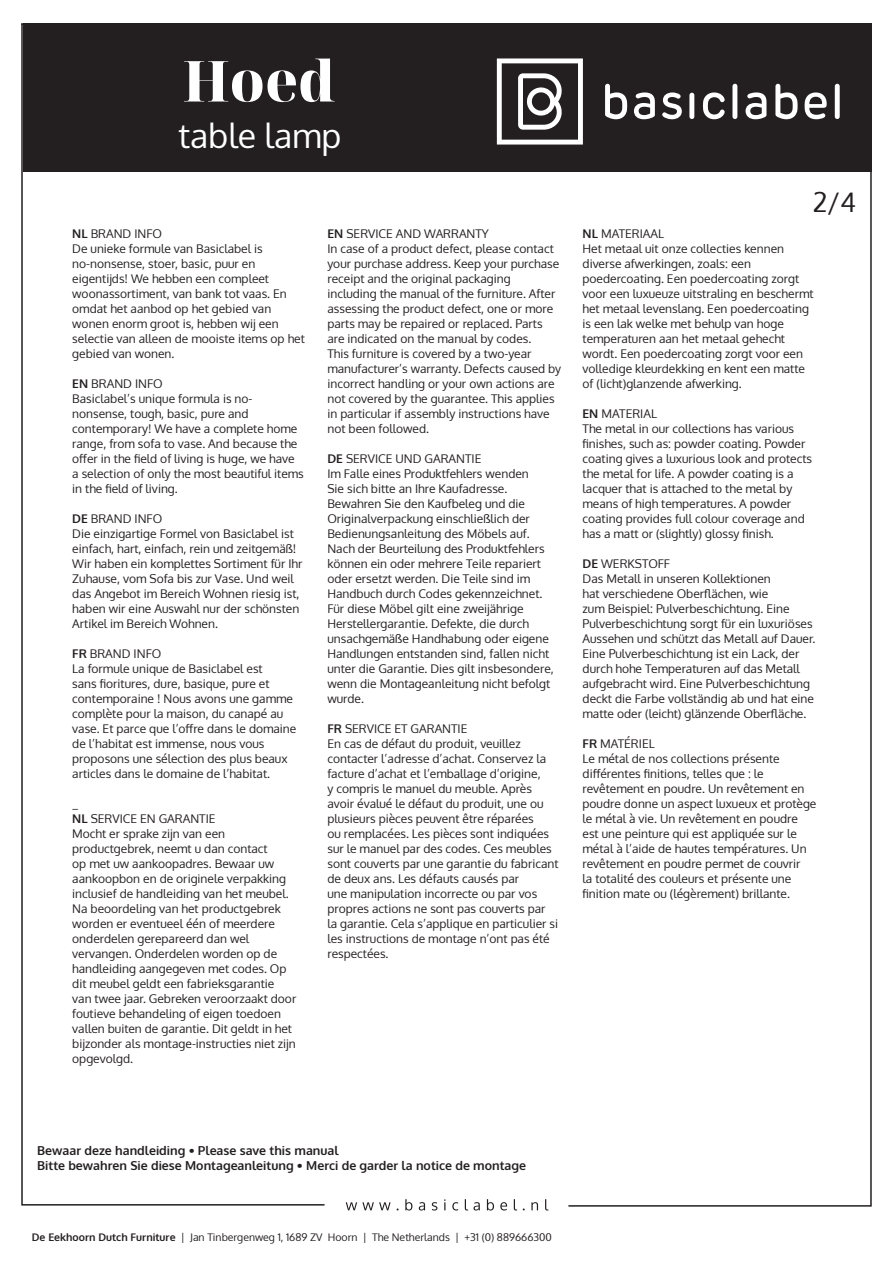
<style>
.page{position:relative;width:893px;height:1263px;background:#fff}
.page>*{position:absolute;margin:0;border:0;box-sizing:border-box;transform-origin:0 0}
.t1{font:800 56.55px "Noto Serif Display";color:#fff}
.t2{font:33.9px "Oxygen";color:#fff}
.t3{font:27px "Oxygen";color:#231f20}
.t4{font:700 12.3px "Oxygen";color:#231f20}
.t5{font:12px/15px "Oxygen";color:#231f20}
.t6{font:10.5px "Oxygen";color:#231f20}
.s1{font-weight:700}
</style>
<div class="page">
<svg style="left:346px;top:1199px;width:202px;height:11px"></svg>
<svg style="left:21px;top:23px;width:304px;height:1183px"></svg>
<div style="left:23px;top:23px;width:849px;height:149px;background:#231f20"></div>
<svg style="left:634px;top:92px;width:21px;height:27px"></svg>
<svg style="left:662px;top:92px;width:20px;height:27px"></svg>
<div style="left:689px;top:93px;width:5px;height:26px;background:#fff;border-radius:2px"></div>
<svg style="left:703px;top:92px;width:22px;height:27px"></svg>
<div style="left:732px;top:84px;width:5px;height:35px;background:#fff;border-radius:2px"></div>
<svg style="left:746px;top:92px;width:20px;height:27px"></svg>
<svg style="left:775px;top:84px;width:23px;height:35px"></svg>
<svg style="left:805px;top:92px;width:22px;height:27px"></svg>
<div style="left:835px;top:84px;width:5px;height:35px;background:#fff;border-radius:2px"></div>
<svg style="left:605px;top:84px;width:22px;height:35px"></svg>
<svg style="left:497px;top:58px;width:86px;height:87px"></svg>
<p class="t1" style="left:183px;top:42px;width:154px">Hoed</p>
<p class="t2" style="left:178px;top:113px;width:164px">table lamp</p>
<p class="t5" style="left:72px;top:226px;width:91px"><span class="s1">NL</span> BRAND INFO</p>
<p class="t5" style="left:72px;top:241px;width:234px">De unieke formule van Basiclabel is no-nonsense, stoer, basic, puur en eigentijds! We hebben een compleet woonassortiment, van bank tot vaas. En omdat het aanbod op het gebied van wonen enorm groot is, hebben wij een selectie van alleen de mooiste items op het gebied van wonen.</p>
<p class="t5" style="left:72px;top:376px;width:92px"><span class="s1">EN</span> BRAND INFO</p>
<p class="t5" style="left:72px;top:391px;width:233px">Basiclabel’s unique formula is no&shy;nonsense, tough, basic, pure and contemporary! We have a complete home range, from sofa to vase. And because the offer in the field of living is huge, we have a selection of only the most beautiful items in the field of living.</p>
<p class="t5" style="left:72px;top:511px;width:91px"><span class="s1">DE</span> BRAND INFO</p>
<p class="t5" style="left:72px;top:526px;width:232px">Die einzigartige Formel von Basiclabel ist einfach, hart, einfach, rein und zeitgemäß!<br>Wir haben ein komplettes Sortiment für Ihr Zuhause, vom Sofa bis zur Vase. Und weil das Angebot im Bereich Wohnen riesig ist, haben wir eine Auswahl nur der schönsten Artikel im Bereich Wohnen.</p>
<p class="t5" style="left:72px;top:646px;width:90px"><span class="s1">FR</span> BRAND INFO</p>
<p class="t5" style="left:72px;top:661px;width:226px">La formule unique de Basiclabel est<br>sans fioritures, dure, basique, pure et contemporaine ! Nous avons une gamme complète pour la maison, du canapé au vase. Et parce que l’offre dans le domaine de l’habitat est immense, nous vous proposons une sélection des plus beaux articles dans le domaine de l’habitat.</p>
<p class="t5" style="left:72px;top:796px;width:145px">_<br><span class="s1">NL</span> SERVICE EN GARANTIE</p>
<p class="t5" style="left:72px;top:826px;width:226px">Mocht er sprake zijn van een productgebrek, neemt u dan contact<br>op met uw aankoopadres. Bewaar uw aankoopbon en de originele verpakking inclusief de handleiding van het meubel.<br>Na beoordeling van het productgebrek worden er eventueel één of meerdere onderdelen gerepareerd dan wel vervangen. Onderdelen worden op de handleiding aangegeven met codes. Op dit meubel geldt een fabrieksgarantie van twee jaar. Gebreken veroorzaakt door foutieve behandeling of eigen toedoen vallen buiten de garantie. Dit geldt in het bijzonder als montage-instructies niet zijn opgevolgd.</p>
<p class="t5" style="left:327px;top:226px;width:163px"><span class="s1">EN</span> SERVICE AND WARRANTY</p>
<p class="t5" style="left:327px;top:241px;width:235px">In case of a product defect, please contact your purchase address. Keep your purchase receipt and the original packaging including the manual of the furniture. After assessing the product defect, one or more parts may be repaired or replaced. Parts are indicated on the manual by codes.<br>This furniture is covered by a two-year manufacturer’s warranty. Defects caused by incorrect handling or your own actions are not covered by the guarantee. This applies in particular if assembly instructions have not been followed.</p>
<p class="t5" style="left:327px;top:451px;width:156px"><span class="s1">DE</span> SERVICE UND GARANTIE</p>
<p class="t5" style="left:327px;top:466px;width:228px">Im Falle eines Produktfehlers wenden<br>Sie sich bitte an Ihre Kaufadresse.<br>Bewahren Sie den Kaufbeleg und die Originalverpackung einschließlich der Bedienungsanleitung des Möbels auf.<br>Nach der Beurteilung des Produktfehlers können ein oder mehrere Teile repariert oder ersetzt werden. Die Teile sind im Handbuch durch Codes gekennzeichnet.<br>Für diese Möbel gilt eine zweijährige Herstellergarantie. Defekte, die durch unsachgemäße Handhabung oder eigene Handlungen entstanden sind, fallen nicht unter die Garantie. Dies gilt insbesondere, wenn die Montageanleitung nicht befolgt wurde.</p>
<p class="t5" style="left:327px;top:721px;width:142px"><span class="s1">FR</span> SERVICE ET GARANTIE</p>
<p class="t5" style="left:327px;top:736px;width:233px">En cas de défaut du produit, veuillez contacter l’adresse d’achat. Conservez la facture d’achat et l’emballage d’origine,<br>y compris le manuel du meuble. Après avoir évalué le défaut du produit, une ou plusieurs pièces peuvent être réparées<br>ou remplacées. Les pièces sont indiquées sur le manuel par des codes. Ces meubles sont couverts par une garantie du fabricant de deux ans. Les défauts causés par<br>une manipulation incorrecte ou par vos propres actions ne sont pas couverts par<br>la garantie. Cela s’applique en particulier si les instructions de montage n’ont pas été respectées.</p>
<p class="t3" style="left:813px;top:184px;width:45px">2/4</p>
<p class="t5" style="left:583px;top:226px;width:83px"><span class="s1">NL</span> MATERIAAL</p>
<p class="t5" style="left:583px;top:241px;width:232px">Het metaal uit onze collecties kennen diverse afwerkingen, zoals: een poedercoating. Een poedercoating zorgt voor een luxueuze uitstraling en beschermt het metaal levenslang. Een poedercoating is een lak welke met behulp van hoge temperaturen aan het metaal gehecht wordt. Een poedercoating zorgt voor een volledige kleurdekking en kent een matte of (licht)glanzende afwerking.</p>
<p class="t5" style="left:583px;top:406px;width:76px"><span class="s1">EN</span> MATERIAL</p>
<p class="t5" style="left:583px;top:421px;width:231px">The metal in our collections has various finishes, such as: powder coating. Powder coating gives a luxurious look and protects the metal for life. A powder coating is a lacquer that is attached to the metal by means of high temperatures. A powder coating provides full colour coverage and has a matt or (slightly) glossy finish.</p>
<p class="t5" style="left:583px;top:556px;width:89px"><span class="s1">DE</span> WERKSTOFF</p>
<p class="t5" style="left:583px;top:571px;width:234px">Das Metall in unseren Kollektionen<br>hat verschiedene Oberflächen, wie<br>zum Beispiel: Pulverbeschichtung. Eine Pulverbeschichtung sorgt für ein luxuriöses Aussehen und schützt das Metall auf Dauer.<br>Eine Pulverbeschichtung ist ein Lack, der durch hohe Temperaturen auf das Metall aufgebracht wird. Eine Pulverbeschichtung deckt die Farbe vollständig ab und hat eine matte oder (leicht) glänzende Oberfläche.</p>
<p class="t5" style="left:583px;top:736px;width:74px"><span class="s1">FR</span> MATÉRIEL</p>
<p class="t5" style="left:583px;top:751px;width:235px">Le métal de nos collections présente différentes finitions, telles que : le revêtement en poudre. Un revêtement en poudre donne un aspect luxueux et protège le métal à vie. Un revêtement en poudre est une peinture qui est appliquée sur le métal à l’aide de hautes températures. Un revêtement en poudre permet de couvrir<br>la totalité des couleurs et présente une finition mate ou (légèrement) brillante.</p>
<p class="t4" style="left:37px;top:1143px;width:303px">Bewaar deze handleiding • Please save this manual</p>
<p class="t4" style="left:37px;top:1158px;width:490px">Bitte bewahren Sie diese Montageanleitung • Merci de garder la notice de montage</p>
<p class="t6" style="left:32px;top:1230px;width:521px"><span class="s1">De Eekhoorn Dutch Furniture</span> | Jan Tinbergenweg 1, 1689 ZV Hoorn | The Netherlands | +31 (0) 889666300</p>
</div>
